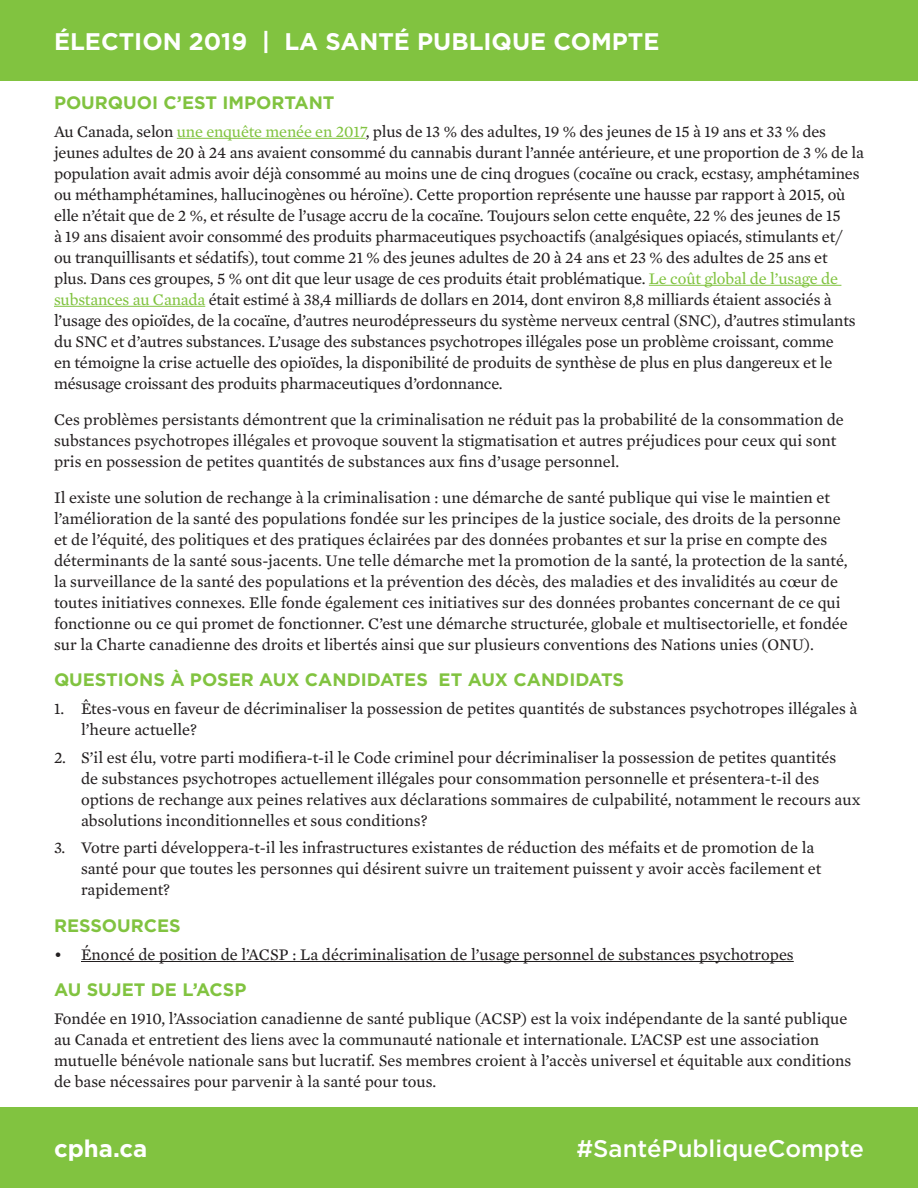
<style>
.page{position:relative;width:918px;height:1188px;background:#fff}
.page>*{position:absolute;margin:0;border:0;box-sizing:border-box;transform-origin:0 0}
.t1{font:700 24px "Gotham";color:#fff}
.t2{font:500 24px "Gotham";color:#fff}
.t3{font:700 18px "Gotham";color:#81c340}
.t4{font:16.5px/21px "Mercury Text G2";color:#231f20}
.s1{color:#81c340}
</style>
<div class="page">
<div style="left:0;top:0;width:918px;height:81px;background:#81c340"></div>
<div style="left:0;top:1107px;width:918px;height:81px;background:#81c340"></div>
<hr style="left:177px;top:138px;width:189px;height:1px;background:#81c340">
<hr style="left:649px;top:285px;width:192px;height:1px;background:#81c340">
<hr style="left:54px;top:306px;width:151px;height:1px;background:#81c340">
<hr style="left:81px;top:961px;width:713px;height:1px;background:#231f20">
<h1 class="t1" style="left:54px;top:26px;width:607px">ÉLECTION 2019 | LA SANTÉ PUBLIQUE COMPTE</h1>
<p class="t3" style="left:54px;top:91px;width:282px">POURQUOI C’EST IMPORTANT</p>
<p class="t4" style="left:54px;top:120px;width:812px">Au Canada, selon <span class="s1">une enquête menée en 2017</span>, plus de 13 % des adultes, 19 % des jeunes de 15 à 19 ans et 33 % des jeunes adultes de 20 à 24 ans avaient consommé du cannabis durant l’année antérieure, et une proportion de 3 % de la population avait admis avoir déjà consommé au moins une de cinq drogues (cocaïne ou crack, ecstasy, amphétamines ou méthamphétamines, hallucinogènes ou héroïne). Cette proportion représente une hausse par rapport à 2015, où elle n’était que de 2 %, et résulte de l’usage accru de la cocaïne. Toujours selon cette enquête, 22 % des jeunes de 15<br>à 19 ans disaient avoir consommé des produits pharmaceutiques psychoactifs (analgésiques opiacés, stimulants et/ ou tranquillisants et sédatifs), tout comme 21 % des jeunes adultes de 20 à 24 ans et 23 % des adultes de 25 ans et plus. Dans ces groupes, 5 % ont dit que leur usage de ces produits était problématique. <span class="s1">Le coût global de l’usage de substances au Canada</span> était estimé à 38,4 milliards de dollars en 2014, dont environ 8,8 milliards étaient associés à l’usage des opioïdes, de la cocaïne, d’autres neurodépresseurs du système nerveux central (SNC), d’autres stimulants du SNC et d’autres substances. L’usage des substances psychotropes illégales pose un problème croissant, comme<br>en témoigne la crise actuelle des opioïdes, la disponibilité de produits de synthèse de plus en plus dangereux et le mésusage croissant des produits pharmaceutiques d’ordonnance.</p>
<p class="t4" style="left:54px;top:408px;width:791px">Ces problèmes persistants démontrent que la criminalisation ne réduit pas la probabilité de la consommation de substances psychotropes illégales et provoque souvent la stigmatisation et autres préjudices pour ceux qui sont pris en possession de petites quantités de substances aux fins d’usage personnel.</p>
<p class="t4" style="left:54px;top:486px;width:795px">Il existe une solution de rechange à la criminalisation : une démarche de santé publique qui vise le maintien et l’amélioration de la santé des populations fondée sur les principes de la justice sociale, des droits de la personne et de l’équité, des politiques et des pratiques éclairées par des données probantes et sur la prise en compte des déterminants de la santé sous-jacents. Une telle démarche met la promotion de la santé, la protection de la santé, la surveillance de la santé des populations et la prévention des décès, des maladies et des invalidités au cœur de toutes initiatives connexes. Elle fonde également ces initiatives sur des données probantes concernant de ce qui fonctionne ou ce qui promet de fonctionner. C’est une démarche structurée, globale et multisectorielle, et fondée sur la Charte canadienne des droits et libertés ainsi que sur plusieurs conventions des Nations unies (ONU).</p>
<p class="t3" style="left:54px;top:668px;width:572px">QUESTIONS À POSER AUX CANDIDATES ET AUX CANDIDATS</p>
<p class="t4" style="left:81px;top:697px;width:778px;text-indent:-27px">1. Êtes-vous en faveur de décriminaliser la possession de petites quantités de substances psychotropes illégales à l’heure actuelle?</p>
<p class="t4" style="left:81px;top:746px;width:781px;text-indent:-27px">2. S’il est élu, votre parti modifiera-t-il le Code criminel pour décriminaliser la possession de petites quantités<br>de substances psychotropes actuellement illégales pour consommation personnelle et présentera-t-il des options de rechange aux peines relatives aux déclarations sommaires de culpabilité, notamment le recours aux absolutions inconditionnelles et sous conditions?</p>
<p class="t4" style="left:81px;top:837px;width:742px;text-indent:-27px">3. Votre parti développera-t-il les infrastructures existantes de réduction des méfaits et de promotion de la santé pour que toutes les personnes qui désirent suivre un traitement puissent y avoir accès facilement et rapidement?</p>
<p class="t3" style="left:54px;top:914px;width:128px">RESSOURCES</p>
<p class="t4" style="left:54px;top:943px;width:741px">• Énoncé de position de l’ACSP : La décriminalisation de l’usage personnel de substances psychotropes</p>
<p class="t3" style="left:54px;top:978px;width:194px">AU SUJET DE L’ACSP</p>
<p class="t4" style="left:54px;top:1007px;width:799px">Fondée en 1910, l’Association canadienne de santé publique (ACSP) est la voix indépendante de la santé publique au Canada et entretient des liens avec la communauté nationale et internationale. L’ACSP est une association mutuelle bénévole nationale sans but lucratif. Ses membres croient à l’accès universel et équitable aux conditions de base nécessaires pour parvenir à la santé pour tous.</p>
<p class="t1" style="left:54px;top:1133px;width:95px">cpha.ca</p>
<p class="t2" style="left:576px;top:1133px;width:289px">#SantéPubliqueCompte</p>
</div>
